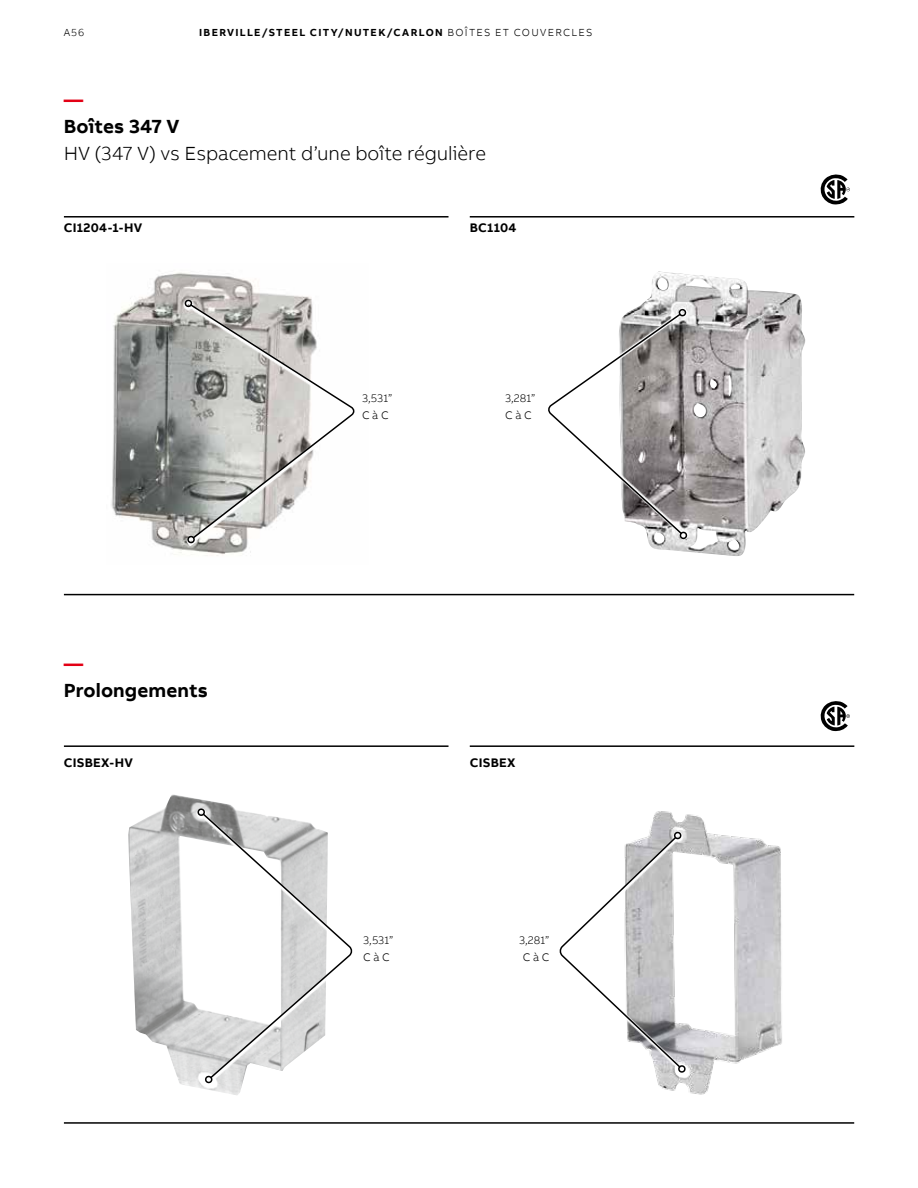
<style>
.page{position:relative;width:918px;height:1188px;background:#fff}
.page>*{position:absolute;margin:0;border:0;box-sizing:border-box;transform-origin:0 0}
.t1{font:300 19.5px "AB Bvoice";letter-spacing:-.005em;color:#000}
.t2{font:700 19.5px "AB Bvoice";letter-spacing:.005em;color:#000}
.t3{font:700 19.5px "AB Bvoice";color:#e30015}
.t4{font:700 12.75px "AB Bvoice";letter-spacing:.02em;color:#000}
.t5{font:300 11.25px/17.5px "AB Bvoice";color:#000}
.t6{font:700 10.5px "AB Bvoice";letter-spacing:.13em;color:#000}
.t7{font:300 10.5px "AB Bvoice";color:#000}
.s1{font-weight:300}
</style>
<div class="page">
<img style="left:168px;top:547px;width:83px;height:9px">
<svg style="left:820px;top:174px;width:30px;height:31px"></svg>
<svg style="left:820px;top:701px;width:30px;height:30px"></svg>
<hr style="left:64px;top:1122px;width:790px;height:2px;background:#000">
<hr style="left:64px;top:594px;width:790px;height:1px;background:#000">
<svg style="left:111px;top:272px;width:201px;height:275px"></svg>
<svg style="left:183px;top:300px;width:172px;height:245px"></svg>
<img style="left:640px;top:272px;width:165px;height:220px">
<svg style="left:638px;top:306px;width:157px;height:250px"></svg>
<svg style="left:548px;top:307px;width:141px;height:232px"></svg>
<img style="left:656px;top:811px;width:55px;height:284px">
<svg style="left:128px;top:794px;width:114px;height:293px"></svg>
<svg style="left:196px;top:808px;width:157px;height:277px"></svg>
<svg style="left:649px;top:813px;width:133px;height:263px"></svg>
<svg style="left:559px;top:832px;width:128px;height:242px"></svg>
<hr style="left:64px;top:745px;width:385px;height:2px;background:#000">
<hr style="left:64px;top:216px;width:385px;height:2px;background:#000">
<hr style="left:470px;top:745px;width:384px;height:2px;background:#000">
<hr style="left:470px;top:216px;width:384px;height:2px;background:#000">
<p class="t7" style="left:64px;top:26px;width:22px">A56</p>
<p class="t6" style="left:199px;top:25px;width:395px">IBERVILLE/STEEL CITY/NUTEK/CARLON <span class="s1">BOÎTES ET COUVERCLES</span></p>
<h1 class="t3" style="left:64px;top:87px;width:21px">—</h1>
<h1 class="t2" style="left:64px;top:114px;width:117px">Boîtes 347 V</h1>
<h1 class="t1" style="left:64px;top:142px;width:424px">HV (347 V) vs Espacement d’une boîte régulière</h1>
<p class="t4" style="left:64px;top:219px;width:80px">CI1204-1-HV</p>
<h1 class="t3" style="left:64px;top:651px;width:21px">—</h1>
<h1 class="t2" style="left:64px;top:678px;width:146px">Prolongements</h1>
<p class="t4" style="left:64px;top:755px;width:71px">CISBEX-HV</p>
<p class="t5" style="left:362px;top:389px;width:32px">3,531”<br>C à C</p>
<p class="t4" style="left:470px;top:219px;width:48px">BC1104</p>
<p class="t5" style="left:505px;top:389px;width:32px">3,281”<br>C à C</p>
<p class="t5" style="left:363px;top:931px;width:32px">3,531”<br>C à C</p>
<p class="t4" style="left:470px;top:755px;width:47px">CISBEX</p>
<p class="t5" style="left:519px;top:931px;width:32px;text-align:center">3,281”<br>C à C</p>
</div>
